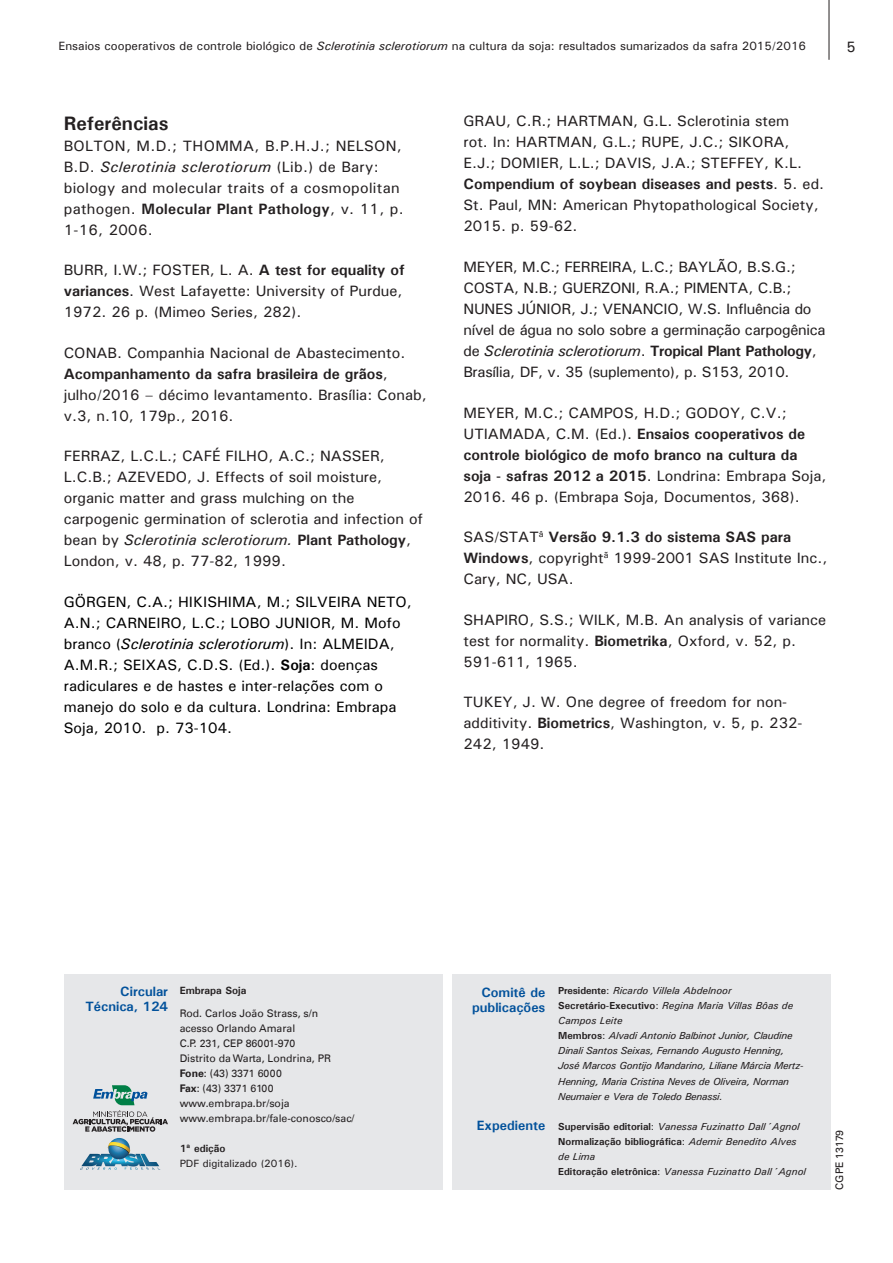
<style>
.page{position:relative;width:893px;height:1263px;background:#fff}
.page>*{position:absolute;margin:0;border:0;box-sizing:border-box;transform-origin:0 0}
.Título_2{font:700 19.5px "Univers";color:#231f20}
.Corpo_de_texto_1{font:15px/21px "Univers";color:#231f20}
.Corpo_de_texto_1-2{font:15px/21px "Univers";color:#000}
.Corpo_de_texto_1-3{font:15px/21px "Univers";letter-spacing:-.02em;color:#231f20}
.Corpo_de_texto_1-4{font:15px/21px "Univers";letter-spacing:.02em;color:#231f20}
.t1{font:700 13.5px "Univers";color:#01519b}
.t2{font:12px "Univers";color:#231f20}
.t3{font:10.5px/15px "Univers LT";color:#231f20}
.t4{font:10.5px "Univers";color:#231f20}
.t5{font:700 10.5px "Univers";color:#231f20}
.t6{font:italic 10.2px/15px "Univers";color:#231f20}
.t7{font:italic 10.2px/15px "Univers";letter-spacing:-.02em;color:#231f20}
.s1{font-style:italic}
.s2{font-weight:700}
.s3{font-weight:700;font-style:normal}
.s4{font-style:normal}
</style>
<div class="page">
<hr style="left:829px;top:0;width:1px;height:60px;background:#231f20">
<div style="left:452px;top:974px;width:378px;height:215px;background:#e6e7e9"></div>
<div style="left:64px;top:974px;width:378px;height:215px;background:#e6e7e9"></div>
<svg style="left:73px;top:1085px;width:95px;height:47px"></svg>
<svg style="left:80px;top:1138px;width:80px;height:32px"></svg>
<p class="t2" style="left:59px;top:38px;width:749px">Ensaios cooperativos de controle biológico de <span class="s1">Sclerotinia sclerotiorum</span> na cultura da soja: resultados sumarizados da safra 2015/2016</p>
<p class="Corpo_de_texto_1" style="left:846px;top:36px;width:11px">5</p>
<p class="Título_2" style="left:64px;top:111px;width:106px">Referências</p>
<p class="Corpo_de_texto_1-4" style="left:64px;top:135px;width:342px">BOLTON, M.D.; THOMMA, B.P.H.J.; NELSON, B.D. <span class="s1">Sclerotinia sclerotiorum</span> (Lib.) de Bary: biology and molecular traits of a cosmopolitan pathogen. <span class="s2">Molecular Plant Pathology</span>, v. 11, p.<br>1-16, 2006.</p>
<p class="Corpo_de_texto_1" style="left:64px;top:259px;width:342px">BURR, I.W.; FOSTER, L. A. <span class="s2">A test for equality of variances</span>. West Lafayette: University of Purdue,<br>1972. 26 p. (Mimeo Series, 282).</p>
<p class="Corpo_de_texto_1" style="left:64px;top:342px;width:364px">CONAB. Companhia Nacional de Abastecimento.<br><span class="s2">Acompanhamento da safra brasileira de grãos</span>, julho/2016 – décimo levantamento. Brasília: Conab, v.3, n.10, 179p., 2016.</p>
<p class="Corpo_de_texto_1" style="left:64px;top:445px;width:361px">FERRAZ, L.C.L.; CAFÉ FILHO, A.C.; NASSER, L.C.B.; AZEVEDO, J. Effects of soil moisture, organic matter and grass mulching on the carpogenic germination of sclerotia and infection of bean by <span class="s1">Sclerotinia sclerotiorum.</span> <span class="s2">Plant Pathology</span>, London, v. 48, p. 77-82, 1999.</p>
<p class="Corpo_de_texto_1-2" style="left:64px;top:591px;width:350px">GÖRGEN, C.A.; HIKISHIMA, M.; SILVEIRA NETO, A.N.; CARNEIRO, L.C.; LOBO JUNIOR, M. Mofo branco (<span class="s1">Sclerotinia sclerotiorum</span>). In: ALMEIDA, A.M.R.; SEIXAS, C.D.S. (Ed.). <span class="s2">Soja</span>: doenças radiculares e de hastes e inter-relações com o manejo do solo e da cultura. Londrina: Embrapa Soja, 2010. p. 73-104.</p>
<p class="Corpo_de_texto_1" style="left:463px;top:111px;width:362px">GRAU, C.R.; HARTMAN, G.L. Sclerotinia stem<br>rot. In: HARTMAN, G.L.; RUPE, J.C.; SIKORA, E.J.; DOMIER, L.L.; DAVIS, J.A.; STEFFEY, K.L.<br><span class="s2">Compendium of soybean diseases and pests</span>. 5. ed.<br>St. Paul, MN: American Phytopathological Society, 2015. p. 59-62.</p>
<p class="Corpo_de_texto_1-3" style="left:463px;top:256px;width:364px">MEYER, M.C.; FERREIRA, L.C.; BAYLÃO, B.S.G.; COSTA, N.B.; GUERZONI, R.A.; PIMENTA, C.B.; NUNES JÚNIOR, J.; VENANCIO, W.S. Influência do nível de água no solo sobre a germinação carpogênica de <span class="s1">Sclerotinia sclerotiorum</span>. <span class="s2">Tropical Plant Pathology</span>, Brasília, DF, v. 35 (suplemento), p. S153, 2010.</p>
<p class="Corpo_de_texto_1" style="left:463px;top:402px;width:364px">MEYER, M.C.; CAMPOS, H.D.; GODOY, C.V.; UTIAMADA, C.M. (Ed.). <span class="s2">Ensaios cooperativos de controle biológico de mofo branco na cultura da soja - safras 2012 a 2015</span>. Londrina: Embrapa Soja, 2016. 46 p. (Embrapa Soja, Documentos, 368).</p>
<p class="Corpo_de_texto_1" style="left:463px;top:526px;width:366px">SAS/STAT<sup>â</sup> <span class="s2">Versão 9.1.3 do sistema SAS para<br>Windows</span>, copyright<sup>ã</sup> 1999-2001 SAS Institute Inc.,<br>Cary, NC, USA.</p>
<p class="Corpo_de_texto_1" style="left:463px;top:609px;width:364px">SHAPIRO, S.S.; WILK, M.B. An analysis of variance test for normality. <span class="s2">Biometrika</span>, Oxford, v. 52, p.<br>591-611, 1965.</p>
<p class="Corpo_de_texto_1" style="left:463px;top:691px;width:341px">TUKEY, J. W. One degree of freedom for non&shy;additivity. <span class="s2">Biometrics</span>, Washington, v. 5, p. 232-<br>242, 1949.</p>
<p class="t1" style="left:120px;top:983px;width:49px">Circular</p>
<p class="t1" style="left:85px;top:998px;width:84px">Técnica, 124</p>
<p class="t5" style="left:180px;top:983px;width:68px">Embrapa Soja</p>
<p class="t3" style="left:180px;top:1006px;width:140px">Rod. Carlos João Strass, s/n acesso Orlando Amaral<br>C.P. 231, CEP 86001-970</p>
<p class="t3" style="left:180px;top:1051px;width:153px">Distrito da Warta, Londrina, PR</p>
<p class="t3" style="left:180px;top:1066px;width:104px"><span class="s2">Fone</span>: (43) 3371 6000</p>
<p class="t3" style="left:180px;top:1081px;width:95px"><span class="s2">Fax</span>: (43) 3371 6100</p>
<p class="t3" style="left:180px;top:1096px;width:112px">www.embrapa.br/soja</p>
<p class="t3" style="left:180px;top:1111px;width:176px">www.embrapa.br/fale-conosco/sac/</p>
<p class="t5" style="left:180px;top:1142px;width:47px">1ª edição</p>
<p class="t4" style="left:180px;top:1157px;width:119px">PDF digitalizado (2016).</p>
<p class="t1" style="left:481px;top:984px;width:66px">Comitê de</p>
<p class="t1" style="left:472px;top:999px;width:75px">publicações</p>
<p class="t1" style="left:477px;top:1117px;width:70px">Expediente</p>
<p class="t6" style="left:558px;top:983px;width:175px"><span class="s3">Presidente</span><span class="s4">:</span> Ricardo Villela Abdelnoor</p>
<p class="t6" style="left:558px;top:998px;width:237px"><span class="s3">Secretário-Executivo</span><span class="s4">:</span> Regina Maria Villas Bôas de<br>Campos Leite</p>
<p class="t7" style="left:558px;top:1028px;width:247px"><span class="s3">Membros</span><span class="s4">:</span> Alvadi Antonio Balbinot Junior, Claudine Dinali Santos Seixas, Fernando Augusto Henning, José Marcos Gontijo Mandarino, Liliane Márcia Mertz-Henning, Maria Cristina Neves de Oliveira, Norman Neumaier e Vera de Toledo Benassi.</p>
<p class="t6" style="left:558px;top:1118px;width:243px"><span class="s3">Supervisão editorial</span><span class="s4">:</span> Vanessa Fuzinatto Dall´Agnol<br><span class="s3">Normalização bibliográfica</span><span class="s4">:</span> Ademir Benedito Alves de Lima</p>
<p class="t6" style="left:558px;top:1163px;width:249px"><span class="s3">Editoração eletrônica</span><span class="s4">:</span> Vanessa Fuzinatto Dall´Agnol</p>
<p class="t3" style="left:832px;top:1189px;width:61px;rotate:-90deg">CGPE 13179</p>
</div>
